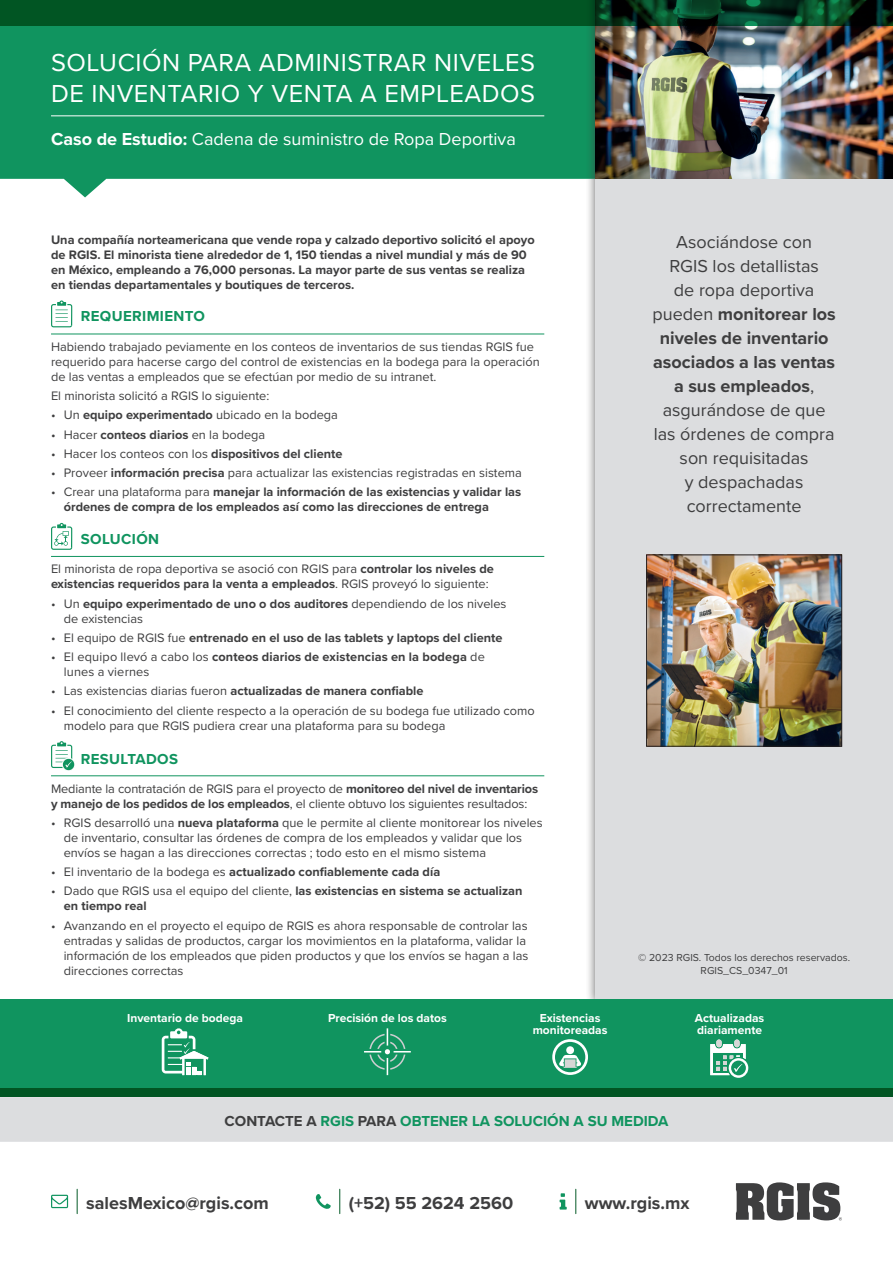
<style>
.page{position:relative;width:893px;height:1263px;background:#fff}
.page>*{position:absolute;margin:0;border:0;box-sizing:border-box;transform-origin:0 0}
.t1{font:25.5px/30.6px "Proxima Nova";letter-spacing:.02em;color:#fff}
.t2{font:18px/24px "Proxima Nova";color:#3e3e3f;text-align:center}
.t3{font:18px "Proxima Nova";color:#fff}
.t4{font:700 18px "Proxima Nova";color:#3e3e3f}
.t5{font:700 15px "Proxima Nova";color:#10945f}
.t6{font:700 15px "Proxima Nova";letter-spacing:.025em;color:#10945f}
.t7{font:12.75px/15px "Proxima Nova";color:#3e3e3f}
.t8{font:700 12.75px/15px "Proxima Nova";color:#3e3e3f}
.t9{font:700 12px/12px "Proxima Nova";color:#fff;text-align:center}
.t10{font:10.5px/12.6px "Proxima Nova";color:#3e3e3f;text-align:center}
.s1{font-weight:700}
.s2{font-weight:400}
.s3{color:#3e3e3f}
</style>
<div class="page">
<svg style="left:575px;top:1189px;width:1px;height:24px"></svg>
<svg style="left:560px;top:1193px;width:7px;height:16px"></svg>
<svg style="left:77px;top:1189px;width:1px;height:24px"></svg>
<svg style="left:51px;top:1195px;width:17px;height:13px"></svg>
<svg style="left:339px;top:1189px;width:1px;height:24px"></svg>
<svg style="left:316px;top:1194px;width:15px;height:15px"></svg>
<svg style="left:736px;top:1182px;width:106px;height:38px"></svg>
<div style="left:0;top:1097px;width:893px;height:45px;background:#dcdddf"></div>
<svg style="left:0;top:26px;width:585px;height:171px;background:#299f6f"></svg>
<hr style="left:51px;top:116px;width:493px;height:1px;background:#fff">
<hr style="left:51px;top:334px;width:493px;height:1px;background:#10945f">
<hr style="left:51px;top:556px;width:493px;height:1px;background:#10945f">
<hr style="left:51px;top:775px;width:493px;height:1px;background:#10945f">
<svg style="left:51px;top:300px;width:22px;height:27px"></svg>
<svg style="left:51px;top:523px;width:22px;height:27px"></svg>
<svg style="left:51px;top:741px;width:24px;height:30px"></svg>
<div style="left:585px;top:0;width:308px;height:1010px;background:#3e3e3f;opacity:.75"></div>
<div style="left:595px;top:0;width:298px;height:1001px;background:#dcdddf"></div>
<img style="left:595px;top:26px;width:298px;height:153px">
<svg style="left:0;top:0;width:893px;height:26px;background:#024a22"></svg>
<div style="left:0;top:999px;width:893px;height:98px;background:#10945f"></div>
<div style="left:0;top:1089px;width:893px;height:8px;background:#015523"></div>
<img style="left:648px;top:557px;width:192px;height:187px">
<div style="left:646px;top:555px;width:196px;height:191px;border:1px solid #231f20"></div>
<svg style="left:162px;top:1028px;width:46px;height:47px"></svg>
<svg style="left:364px;top:1028px;width:47px;height:47px"></svg>
<div style="left:566px;top:1046px;width:8px;height:8px;background:#fff;border-radius:50%"></div>
<svg style="left:559px;top:1055px;width:22px;height:13px"></svg>
<div style="left:552px;top:1039px;width:36px;height:36px;border:3px solid #fff;border-radius:50%"></div>
<svg style="left:710px;top:1039px;width:39px;height:39px"></svg>
<h1 class="t1" style="left:51px;top:46px;width:486px">SOLUCIÓN PARA ADMINISTRAR NIVELES<br>DE INVENTARIO Y VENTA A EMPLEADOS</h1>
<h2 class="t3" style="left:51px;top:125px;width:466px"><span class="s1">Caso de Estudio:</span> Cadena de suministro de Ropa Deportiva</h2>
<p class="t8" style="left:51px;top:232px;width:485px">Una compañía norteamericana que vende ropa y calzado deportivo solicitó el apoyo de RGIS. El minorista tiene alrededor de 1, 150 tiendas a nivel mundial y más de 90 en México, empleando a 76,000 personas. La mayor parte de sus ventas se realiza en tiendas departamentales y boutiques de terceros.</p>
<p class="t6" style="left:81px;top:305px;width:126px">REQUERIMIENTO</p>
<p class="t7" style="left:51px;top:339px;width:490px">Habiendo trabajado peviamente en los conteos de inventarios de sus tiendas RGIS fue requerido para hacerse cargo del control de existencias en la bodega para la operación de las ventas a empleados que se efectúan por medio de su intranet.</p>
<p class="t7" style="left:51px;top:388px;width:220px">El minorista solicitó a RGIS lo siguiente:</p>
<p class="t7" style="left:51px;top:407px;width:288px">• Un <span class="s1">equipo experimentado</span> ubicado en la bodega</p>
<p class="t7" style="left:51px;top:426px;width:216px">• Hacer <span class="s1">conteos diarios</span> en la bodega</p>
<p class="t7" style="left:51px;top:446px;width:293px">• Hacer los conteos con los <span class="s1">dispositivos del cliente</span></p>
<p class="t7" style="left:51px;top:465px;width:472px">• Proveer <span class="s1">información precisa</span> para actualizar las existencias registradas en sistema</p>
<p class="t8" style="left:64px;top:484px;width:459px;text-indent:-13px"><span class="s2">• Crear una plataforma para</span> manejar la información de las existencias y validar las órdenes de compra de los empleados así como las direcciones de entrega</p>
<p class="t6" style="left:81px;top:528px;width:80px">SOLUCIÓN</p>
<p class="t7" style="left:51px;top:561px;width:444px">El minorista de ropa deportiva se asoció con RGIS para <span class="s1">controlar los niveles de existencias requeridos para la venta a empleados</span>. RGIS proveyó lo siguiente:</p>
<p class="t7" style="left:64px;top:595px;width:444px;text-indent:-13px">• Un <span class="s1">equipo experimentado de uno o dos auditores</span> dependiendo de los niveles de existencias</p>
<p class="t8" style="left:51px;top:630px;width:453px"><span class="s2">• El equipo de RGIS fue</span> entrenado en el uso de las tablets y laptops del cliente</p>
<p class="t7" style="left:64px;top:649px;width:423px;text-indent:-13px">• El equipo llevó a cabo los <span class="s1">conteos diarios de existencias en la bodega</span> de lunes a viernes</p>
<p class="t8" style="left:51px;top:683px;width:374px"><span class="s2">• Las existencias diarias fueron</span> actualizadas de manera confiable</p>
<p class="t7" style="left:64px;top:702px;width:473px;text-indent:-13px">• El conocimiento del cliente respecto a la operación de su bodega fue utilizado como modelo para que RGIS pudiera crear una plataforma para su bodega</p>
<p class="t6" style="left:81px;top:748px;width:99px">RESULTADOS</p>
<p class="t7" style="left:51px;top:780px;width:489px">Mediante la contratación de RGIS para el proyecto de <span class="s1">monitoreo del nivel de inventarios y manejo de los pedidos de los empleados</span>, el cliente obtuvo los siguientes resultados:</p>
<p class="t7" style="left:64px;top:815px;width:480px;text-indent:-13px">• RGIS desarrolló una <span class="s1">nueva plataforma</span> que le permite al cliente monitorear los niveles de inventario, consultar las órdenes de compra de los empleados y validar que los envíos se hagan a las direcciones correctas ; todo esto en el mismo sistema</p>
<p class="t8" style="left:51px;top:864px;width:391px"><span class="s2">• El inventario de la bodega es</span> actualizado confiablemente cada día</p>
<p class="t8" style="left:64px;top:883px;width:460px;text-indent:-13px"><span class="s2">• Dado que RGIS usa el equipo del cliente,</span> las existencias en sistema se actualizan en tiempo real</p>
<p class="t7" style="left:64px;top:917px;width:466px;text-indent:-13px">• Avanzando en el proyecto el equipo de RGIS es ahora responsable de controlar las entradas y salidas de productos, cargar los movimientos en la plataforma, validar la información de los empleados que piden productos y que los envíos se hagan a las direcciones correctas</p>
<h2 class="t2" style="left:652px;top:229px;width:185px">Asociándose con<br>RGIS los detallistas<br>de ropa deportiva pueden <span class="s1">monitorear los niveles de inventario asociados a las ventas a sus empleados</span>, asgurándose de que las órdenes de compra son requisitadas<br>y despachadas correctamente</h2>
<p class="t10" style="left:638px;top:951px;width:213px">© 2023 RGIS. Todos los derechos reservados.<br>RGIS_CS_0347_01</p>
<p class="t9" style="left:127px;top:1011px;width:117px">Inventario de bodega</p>
<p class="t9" style="left:328px;top:1011px;width:120px">Precisión de los datos</p>
<p class="t9" style="left:533px;top:1011px;width:76px">Existencias monitoreadas</p>
<p class="t9" style="left:695px;top:1011px;width:71px;text-align:left">Actualizadas diariamente</p>
<p class="t5" style="left:225px;top:1110px;width:445px"><span class="s3">CONTACTE A</span> RGIS <span class="s3">PARA</span> OBTENER LA SOLUCIÓN A SU MEDIDA</p>
<h2 class="t4" style="left:86px;top:1189px;width:184px">salesMexico@rgis.com</h2>
<h2 class="t4" style="left:349px;top:1189px;width:166px">(+52) 55 2624 2560</h2>
<h2 class="t4" style="left:585px;top:1189px;width:106px">www.rgis.mx</h2>
</div>
